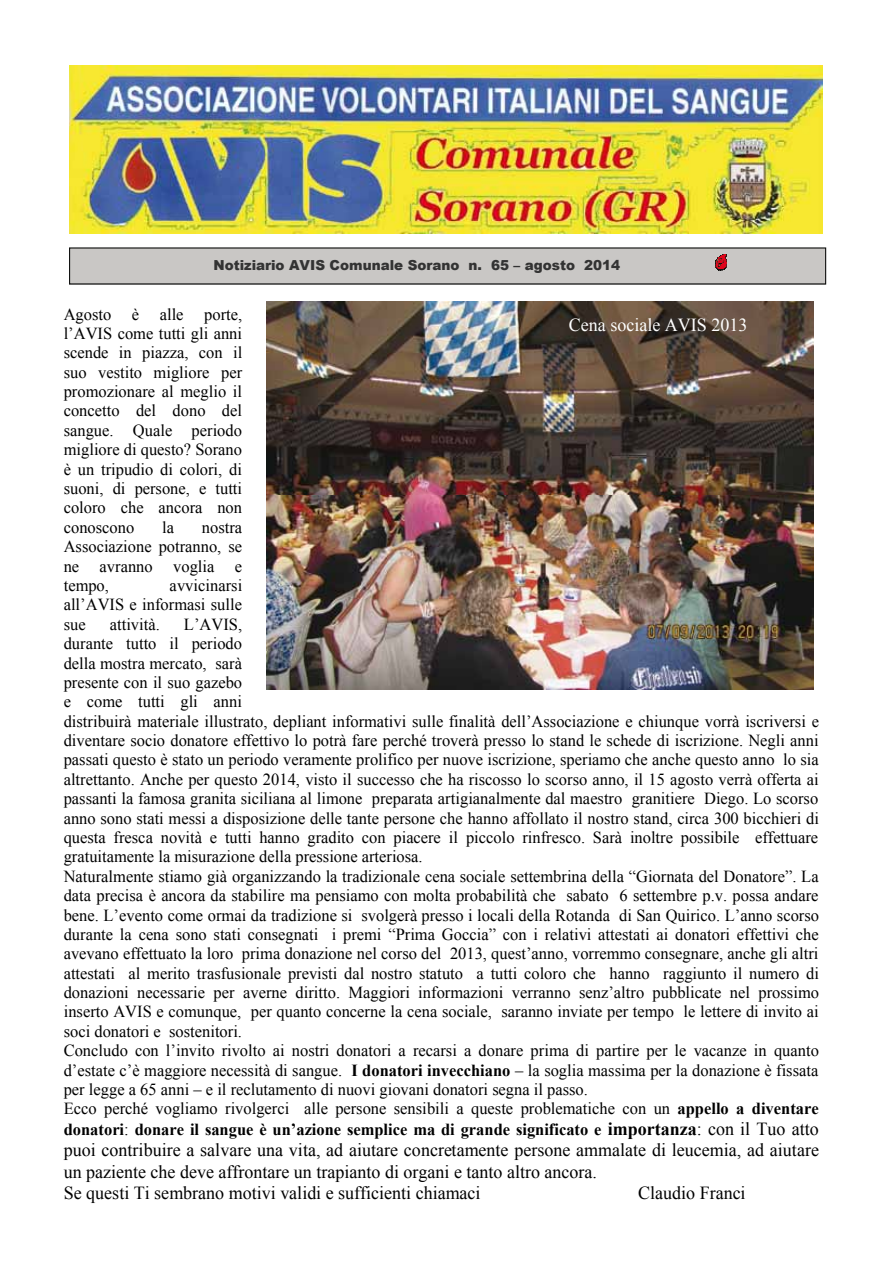
<style>
.page{position:relative;width:893px;height:1263px;background:#fff}
.page>*{position:absolute;margin:0;border:0;box-sizing:border-box;transform-origin:0 0}
.t1{font:18.45px/21.1px "Times New Roman";color:#000}
.t2{font:18.45px "Times New Roman";color:#fff}
.t3{font:16.8px/19.5px "Times New Roman";color:#000;text-align:justify}
.t4{font:900 13.8px "Arial";color:#333}
.s1{font-weight:700}
.s2{font-weight:700;font-size:18.45px}
.s3{font-size:18.45px}
</style>
<div class="page">
<img style="left:70px;top:65px;width:753px;height:169px">
<div style="left:70px;top:248px;width:756px;height:36px;background:#c9c7c5"></div>
<svg style="left:715px;top:254px;width:12px;height:17px"></svg>
<img style="left:266px;top:301px;width:548px;height:388px">
<p class="t4" style="left:213px;top:255px;width:408px">Notiziario AVIS Comunale Sorano n. 65 – agosto 2014</p>
<p class="t3" style="left:64px;top:304px;width:180px">Agosto è alle porte, l’AVIS come tutti gli anni scende in piazza, con il suo vestito migliore per promozionare al meglio il concetto del dono del sangue. Quale periodo migliore di questo? Sorano è un tripudio di colori, di suoni, di persone, e tutti coloro che ancora non conoscono</p>
<p class="t2" style="left:569px;top:312px;width:180px">Cena sociale AVIS 2013</p>
<p class="t3" style="left:162px;top:517px;width:13px">la</p>
<p class="t3" style="left:64px;top:517px;width:180px;text-indent:138px">nostra Associazione potranno, se ne avranno voglia e tempo,</p>
<p class="t3" style="left:64px;top:575px;width:180px;text-indent:106px">avvicinarsi all’AVIS e informasi sulle sue</p>
<p class="t3" style="left:110px;top:614px;width:52px">attività.</p>
<p class="t3" style="left:64px;top:614px;width:757px;text-align:left;text-indent:120px">L’AVIS,<br>durante tutto il periodo<br>della mostra mercato, sarà<br>presente con il suo gazebo<br>e come tutti gli anni<br>distribuirà materiale illustrato, depliant informativi sulle finalità dell’Associazione e chiunque vorrà iscriversi e diventare socio donatore effettivo lo potrà fare perché troverà presso lo stand le schede di iscrizione. Negli anni passati questo è stato un periodo veramente prolifico per nuove iscrizione, speriamo che anche questo anno lo sia altrettanto. Anche per questo 2014, visto il successo che ha riscosso lo scorso anno, il 15 agosto verrà offerta ai passanti la famosa granita siciliana al limone preparata artigianalmente dal maestro granitiere Diego. Lo scorso anno sono stati messi a disposizione delle tante persone che hanno affollato il nostro stand, circa 300 bicchieri di questa fresca novità e tutti hanno gradito con piacere il piccolo rinfresco. Sarà inoltre possibile effettuare gratuitamente la misurazione della pressione arteriosa.<br>Naturalmente stiamo già organizzando la tradizionale cena sociale settembrina della “Giornata del Donatore”. La data precisa è ancora da stabilire ma pensiamo con molta probabilità che sabato 6 settembre p.v. possa andare bene. L’evento come ormai da tradizione si svolgerà presso i locali della Rotanda di San Quirico. L’anno scorso durante la cena sono stati consegnati i premi “Prima Goccia” con i relativi attestati ai donatori effettivi che avevano effettuato la loro prima donazione nel corso del 2013, quest’anno, vorremmo consegnare, anche gli altri attestati al merito trasfusionale previsti dal nostro statuto a tutti coloro che hanno raggiunto il numero di donazioni necessarie per averne diritto. Maggiori informazioni verranno senz’altro pubblicate nel prossimo inserto AVIS e comunque, per quanto concerne la cena sociale, saranno inviate per tempo le lettere di invito ai soci donatori e sostenitori.<br>Concludo con l’invito rivolto ai nostri donatori a recarsi a donare prima di partire per le vacanze in quanto d’estate c’è maggiore necessità di sangue. <span class="s1">I donatori invecchiano</span> – la soglia massima per la donazione è fissata per legge a 65 anni – e il reclutamento di nuovi giovani donatori segna il passo.<br>Ecco perché vogliamo rivolgerci alle persone sensibili a queste problematiche con un <span class="s1">appello a diventare donatori</span>: <span class="s1">donare il sangue è un’azione semplice ma di grande significato e</span> <span class="s2">importanza</span><span class="s3">: con il Tuo atto</span></p>
<p class="t1" style="left:64px;top:1139px;width:757px">puoi contribuire a salvare una vita, ad aiutare concretamente persone ammalate di leucemia, ad aiutare un paziente che deve affrontare un trapianto di organi e tanto altro ancora.<br>Se questi Ti sembrano motivi validi e sufficienti chiamaci</p>
<p class="t1" style="left:638px;top:1182px;width:109px">Claudio Franci</p>
</div>
